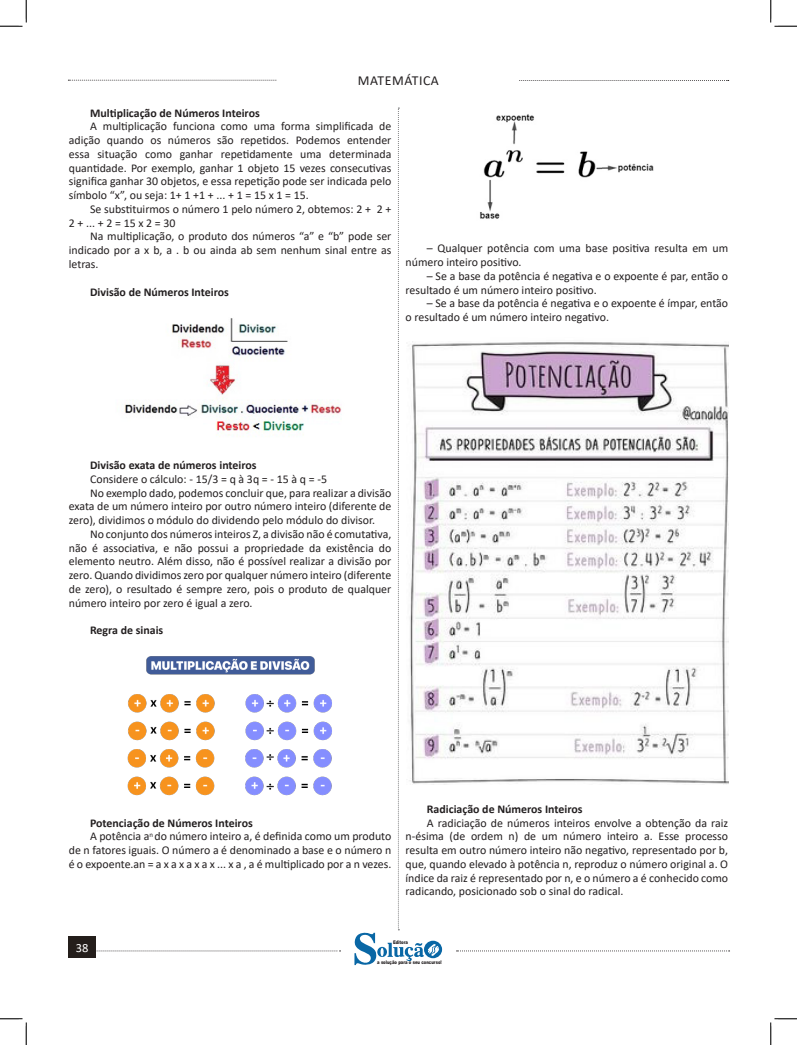
<style>
.page{position:relative;width:797px;height:1045px;background:#fff}
.page>*{position:absolute;margin:0;border:0;box-sizing:border-box;transform-origin:0 0}
.t1{font:13.75px "Calibri";letter-spacing:.04em;color:#231f20}
.t2{font:12.5px "Calibri";color:#fff}
.t3{font:11.88px/13.8px "Calibri";color:#231f20;text-align:justify}
.t4{font:700 11.88px "Calibri";color:#231f20}
.t5{font:900 5px "Arial";color:#231f20;scale:.76 1}
</style>
<div class="page">
<svg style="left:96px;top:950px;width:244px;height:1px"></svg>
<svg style="left:68px;top:80px;width:209px;height:1px"></svg>
<svg style="left:519px;top:80px;width:209px;height:1px"></svg>
<svg style="left:456px;top:950px;width:273px;height:1px"></svg>
<div style="left:68px;top:936px;width:28px;height:22px;background:#241e1b"></div>
<svg style="left:354px;top:108px;width:88px;height:857px"></svg>
<img style="left:124px;top:318px;width:218px;height:119px">
<img style="left:127px;top:656px;width:205px;height:140px">
<img style="left:480px;top:114px;width:174px;height:105px">
<img style="left:405px;top:338px;width:323px;height:447px">
<svg style="left:0;top:0;width:27px;height:27px"></svg>
<svg style="left:0;top:1018px;width:27px;height:27px"></svg>
<svg style="left:770px;top:0;width:27px;height:27px"></svg>
<svg style="left:770px;top:1018px;width:27px;height:27px"></svg>
<p class="t1" style="left:358px;top:71px;width:82px">MATEMÁTICA</p>
<p class="t4" style="left:90px;top:104px;width:171px">Multiplicação de Números Inteiros</p>
<p class="t3" style="left:69px;top:119px;width:324px;text-indent:21px">A multiplicação funciona como uma forma simplificada de adição quando os números são repetidos. Podemos entender essa situação como ganhar repetidamente uma determinada quantidade. Por exemplo, ganhar 1 objeto 15 vezes consecutivas significa ganhar 30 objetos, e essa repetição pode ser indicada pelo símbolo “x”, ou seja: 1+ 1 +1 + ... + 1 = 15 x 1 = 15.</p>
<p class="t3" style="left:69px;top:202px;width:324px;text-indent:21px">Se substituirmos o número 1 pelo número 2, obtemos: 2 + 2 +<br>2 + ... + 2 = 15 x 2 = 30</p>
<p class="t3" style="left:69px;top:229px;width:324px;text-indent:21px">Na multiplicação, o produto dos números “a” e “b” pode ser indicado por a x b, a . b ou ainda ab sem nenhum sinal entre as letras.</p>
<p class="t4" style="left:90px;top:283px;width:140px">Divisão de Números Inteiros</p>
<p class="t3" style="left:405px;top:241px;width:324px;text-indent:21px">– Qualquer potência com uma base positiva resulta em um número inteiro positivo.</p>
<p class="t3" style="left:405px;top:269px;width:324px;text-indent:21px">– Se a base da potência é negativa e o expoente é par, então o resultado é um número inteiro positivo.</p>
<p class="t3" style="left:405px;top:296px;width:324px;text-indent:21px">– Se a base da potência é negativa e o expoente é ímpar, então o resultado é um número inteiro negativo.</p>
<p class="t4" style="left:90px;top:457px;width:168px">Divisão exata de números inteiros</p>
<p class="t3" style="left:90px;top:472px;width:238px">Considere o cálculo: - 15/3 = q à 3q = - 15 à q = -5</p>
<p class="t3" style="left:69px;top:485px;width:324px;text-indent:21px">No exemplo dado, podemos concluir que, para realizar a divisão exata de um número inteiro por outro número inteiro (diferente de zero), dividimos o módulo do dividendo pelo módulo do divisor.</p>
<p class="t3" style="left:69px;top:527px;width:324px;text-indent:21px">No conjunto dos números inteiros Z, a divisão não é comutativa, não é associativa, e não possui a propriedade da existência do elemento neutro. Além disso, não é possível realizar a divisão por zero. Quando dividimos zero por qualquer número inteiro (diferente de zero), o resultado é sempre zero, pois o produto de qualquer número inteiro por zero é igual a zero.</p>
<p class="t4" style="left:90px;top:622px;width:75px">Regra de sinais</p>
<p class="t4" style="left:90px;top:814px;width:164px">Potenciação de Números Inteiros</p>
<p class="t3" style="left:69px;top:829px;width:324px;text-indent:21px">A potência a<sup>n</sup> do número inteiro a, é definida como um produto de n fatores iguais. O número a é denominado a base e o número n é o expoente.an = a x a x a x a x ... x a , a é multiplicado por a n vezes.</p>
<p class="t4" style="left:427px;top:800px;width:157px">Radiciação de Números Inteiros</p>
<p class="t3" style="left:405px;top:815px;width:324px;text-indent:21px">A radiciação de números inteiros envolve a obtenção da raiz n-ésima (de ordem n) de um número inteiro a. Esse processo resulta em outro número inteiro não negativo, representado por b, que, quando elevado à potência n, reproduz o número original a. O índice da raiz é representado por n, e o número a é conhecido como radicando, posicionado sob o sinal do radical.</p>
<p class="t2" style="left:73px;top:940px;width:17px">3838</p>
<p class="t5" style="left:393px;top:939px;width:21px">Editora</p>
<p class="t5" style="left:377px;top:959px;width:86px">a solução para o seu concurso!</p>
</div>
